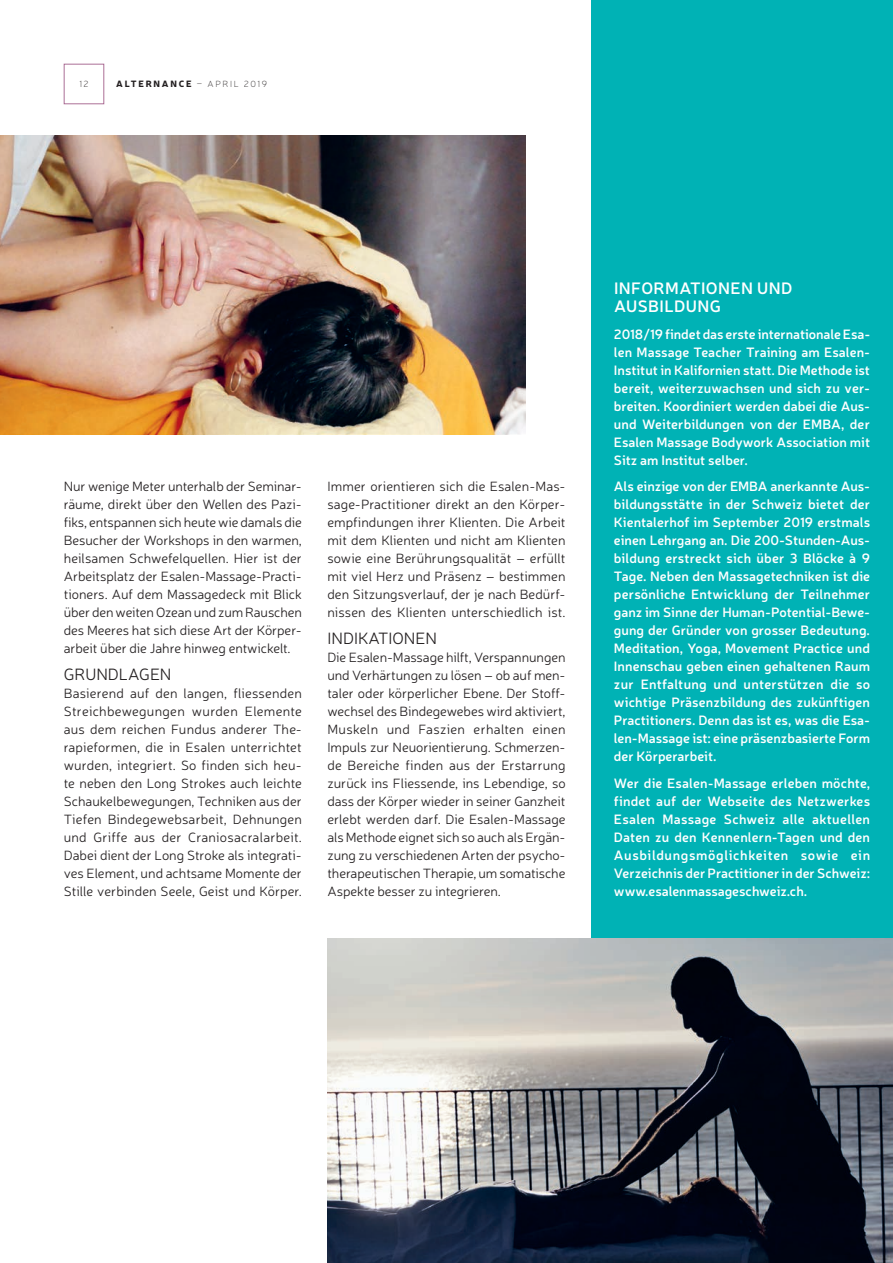
<style>
.page{position:relative;width:893px;height:1263px;background:#fff}
.page>*{position:absolute;margin:0;border:0;box-sizing:border-box;transform-origin:0 0}
.t1{font:600 16.5px/18px "Neris";letter-spacing:.025em;color:#fff}
.t2{font:300 16.5px "Neris";color:#231f20}
.t3{font:300 13.5px/18px "Neris";letter-spacing:-.005em;color:#231f20;text-align:justify}
.t4{font:600 13.5px/18px "Neris";color:#fff;text-align:justify}
.t5{font:900 9px "Neris";letter-spacing:.195em;color:#231f20}
.t6{font:100 9px "Neris";color:#231f20}
.s1{font-weight:100}
</style>
<div class="page">
<div style="left:591px;top:0;width:302px;height:1263px;background:#00b2b5"></div>
<img style="left:0;top:136px;width:525px;height:298px">
<img style="left:327px;top:938px;width:566px;height:325px">
<div style="left:64px;top:64px;width:40px;height:40px;border:1px solid #ac6f96"></div>
<p class="t6" style="left:79px;top:79px;width:11px">12</p>
<p class="t5" style="left:116px;top:78px;width:152px">ALTERNANCE <span class="s1">– APRIL 2019</span></p>
<p class="t3" style="left:64px;top:477px;width:240px">Nur wenige Meter unterhalb der Seminar&shy;räume, direkt über den Wellen des Pazi&shy;fiks, entspannen sich heute wie damals die Besucher der Workshops in den warmen, heilsamen Schwefelquellen. Hier ist der Arbeitsplatz der Esalen-Massage-Practi&shy;tioners. Auf dem Massagedeck mit Blick über den weiten Ozean und zum Rauschen des Meeres hat sich diese Art der Körper&shy;arbeit über die Jahre hinweg entwickelt.</p>
<p class="t2" style="left:64px;top:664px;width:109px">GRUNDLAGEN</p>
<p class="t3" style="left:64px;top:684px;width:240px">Basierend auf den langen, fliessenden Streichbewegungen wurden Elemente aus dem reichen Fundus anderer The&shy;rapieformen, die in Esalen unterrichtet wurden, integriert. So finden sich heu&shy;te neben den Long Strokes auch leichte Schaukelbewegungen, Techniken aus der Tiefen Bindegewebsarbeit, Dehnungen und Griffe aus der Craniosacralarbeit.<br>Dabei dient der Long Stroke als integrati&shy;ves Element, und achtsame Momente der Stille verbinden Seele, Geist und Körper.</p>
<p class="t3" style="left:327px;top:477px;width:240px">Immer orientieren sich die Esalen-Mas&shy;sage-Practitioner direkt an den Körper&shy;empfindungen ihrer Klienten. Die Arbeit mit dem Klienten und nicht am Klienten sowie eine Berührungsqualität – erfüllt mit viel Herz und Präsenz – bestimmen den Sitzungsverlauf, der je nach Bedürf&shy;nissen des Klienten unterschiedlich ist.</p>
<p class="t2" style="left:327px;top:628px;width:111px">INDIKATIONEN</p>
<p class="t3" style="left:327px;top:648px;width:240px">Die Esalen-Massage hilft, Verspannungen und Verhärtungen zu lösen – ob auf men&shy;taler oder körperlicher Ebene. Der Stoff&shy;wechsel des Bindegewebes wird aktiviert, Muskeln und Faszien erhalten einen Impuls zur Neuorientierung. Schmerzen&shy;de Bereiche finden aus der Erstarrung zurück ins Fliessende, ins Lebendige, so dass der Körper wieder in seiner Ganzheit erlebt werden darf. Die Esalen-Massage als Methode eignet sich so auch als Ergän&shy;zung zu verschiedenen Arten der psycho&shy;therapeutischen Therapie, um somatische Aspekte besser zu integrieren.</p>
<p class="t1" style="left:614px;top:279px;width:180px">INFORMATIONEN UND<br>AUSBILDUNG</p>
<p class="t4" style="left:614px;top:324px;width:258px">2018/19 findet das erste internationale Esa&shy;len Massage Teacher Training am Esalen-Institut in Kalifornien statt. Die Methode ist bereit, weiterzuwachsen und sich zu ver&shy;breiten. Koordiniert werden dabei die Aus&shy;und Weiterbildungen von der EMBA, der Esalen Massage Bodywork Association mit Sitz am Institut selber.</p>
<p class="t4" style="left:614px;top:477px;width:258px">Als einzige von der EMBA anerkannte Aus&shy;bildungsstätte in der Schweiz bietet der Kientalerhof im September 2019 erstmals einen Lehrgang an. Die 200-Stunden-Aus&shy;bildung erstreckt sich über 3 Blöcke à 9<br>Tage. Neben den Massagetechniken ist die persönliche Entwicklung der Teilnehmer ganz im Sinne der Human-Potential-Bewe&shy;gung der Gründer von grosser Bedeutung.<br>Meditation, Yoga, Movement Practice und Innenschau geben einen gehaltenen Raum zur Entfaltung und unterstützen die so wichtige Präsenzbildung des zukünftigen Practitioners. Denn das ist es, was die Esa&shy;len-Massage ist: eine präsenzbasierte Form der Körperarbeit.</p>
<p class="t4" style="left:614px;top:773px;width:258px">Wer die Esalen-Massage erleben möchte, findet auf der Webseite des Netzwerkes Esalen Massage Schweiz alle aktuellen Daten zu den Kennenlern-Tagen und den Ausbildungsmöglichkeiten sowie ein Verzeichnis der Practitioner in der Schweiz: www.esalenmassageschweiz.ch.</p>
</div>
